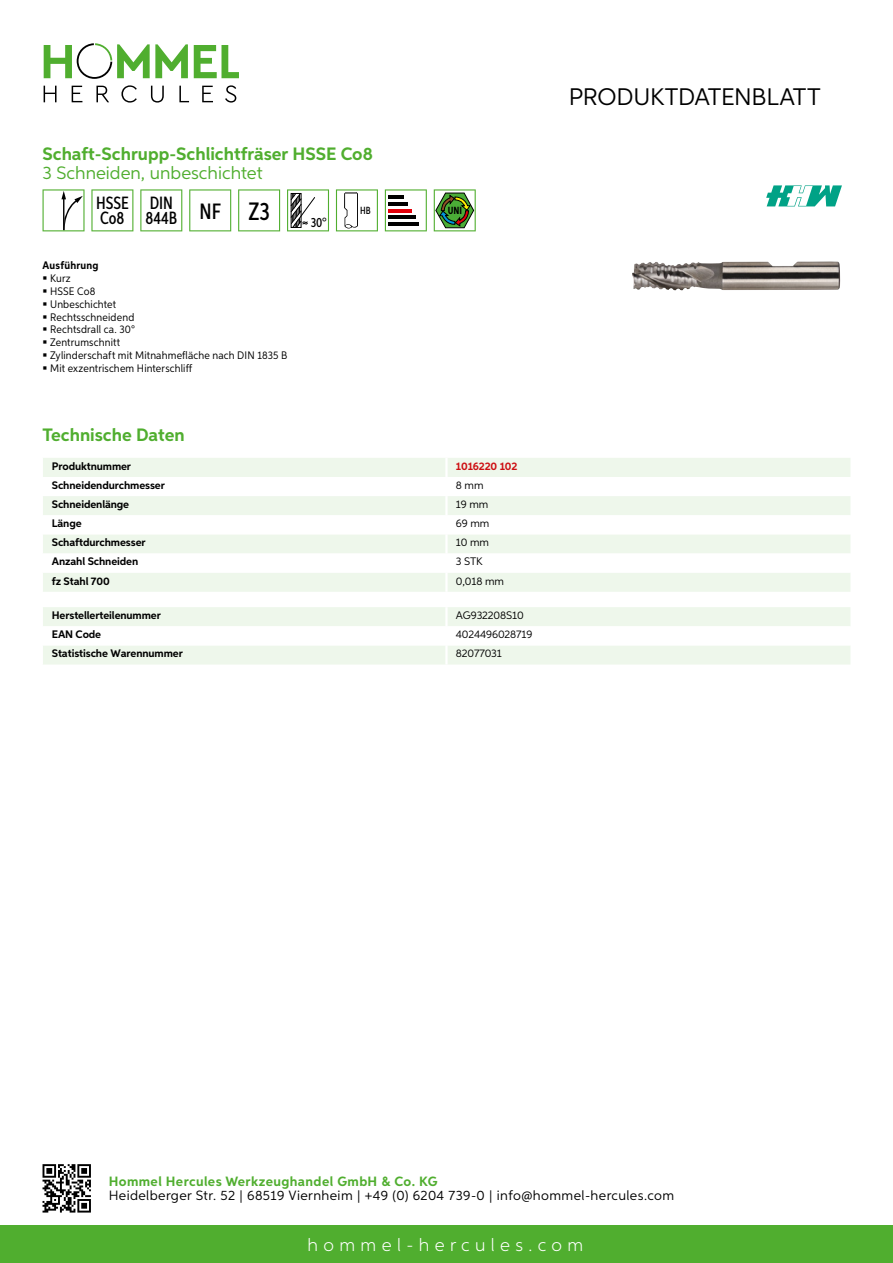
<style>
.page{position:relative;width:893px;height:1263px;background:#fff}
.page>*{position:absolute;margin:0;border:0;box-sizing:border-box;transform-origin:0 0}
.t1{font:24px "Aspira";letter-spacing:-.01em;color:#000}
.t2{font:700 18px "Aspira";color:#50ae2f}
.t3{font:18px "Aspira";color:#50ae2f}
.t4{font:300 18px "Aspira";letter-spacing:.3em;color:#fff}
.t5{font:500 17.85px/14.9px "Aspira XX Nar";color:#000}
.t6{font:13.5px "Aspira";letter-spacing:.03em;color:#000}
.t7{font:700 13.5px "Aspira";letter-spacing:.03em;color:#50ae2f}
.t8{font:500 13.35px "Aspira XX Nar";color:#000}
.t9{font:700 10.95px "Aspira";letter-spacing:-.01em;color:#000}
.t10{font:10.95px/12.8px "Aspira Nar";letter-spacing:.015em;color:#000}
.t11{font:10.95px "Aspira";letter-spacing:-.01em;color:#000}
.t12{font:700 10.95px "Aspira";letter-spacing:-.01em;color:#cd1013}
.t13{font:700 10.95px "Aspira Nar";letter-spacing:.02em;color:#000}
.t14{font:700 10.35px "Aspira XX Nar";color:#000}
.t15{font:500 10.35px "Aspira XX Nar";color:#000}
</style>
<div class="page">
<div style="left:0;top:1226px;width:893px;height:37px;background:#50ae2f"></div>
<svg style="left:43px;top:1164px;width:48px;height:48px"></svg>
<svg style="left:194px;top:45px;width:45px;height:33px"></svg>
<svg style="left:44px;top:43px;width:144px;height:36px"></svg>
<svg style="left:44px;top:86px;width:13px;height:16px"></svg>
<svg style="left:72px;top:86px;width:10px;height:16px"></svg>
<svg style="left:96px;top:86px;width:13px;height:16px"></svg>
<svg style="left:121px;top:85px;width:16px;height:18px"></svg>
<svg style="left:151px;top:86px;width:13px;height:17px"></svg>
<svg style="left:179px;top:86px;width:10px;height:16px"></svg>
<svg style="left:202px;top:86px;width:11px;height:16px"></svg>
<svg style="left:225px;top:85px;width:11px;height:18px"></svg>
<div style="left:43px;top:458px;width:807px;height:134px;background:#eef7eb"></div>
<svg style="left:43px;top:477px;width:807px;height:96px"></svg>
<hr style="left:445px;top:458px;width:3px;height:19px;background:#fff">
<hr style="left:445px;top:477px;width:3px;height:19px;background:#fff">
<hr style="left:445px;top:496px;width:3px;height:19px;background:#fff">
<hr style="left:445px;top:515px;width:3px;height:19px;background:#fff">
<hr style="left:445px;top:534px;width:3px;height:19px;background:#fff">
<hr style="left:445px;top:553px;width:3px;height:20px;background:#fff">
<hr style="left:445px;top:573px;width:3px;height:19px;background:#fff">
<svg style="left:43px;top:607px;width:807px;height:57px"></svg>
<hr style="left:445px;top:645px;width:3px;height:19px;background:#fff">
<svg style="left:43px;top:189px;width:42px;height:42px"></svg>
<svg style="left:91px;top:189px;width:42px;height:42px"></svg>
<svg style="left:140px;top:189px;width:42px;height:42px"></svg>
<svg style="left:189px;top:189px;width:42px;height:42px"></svg>
<svg style="left:238px;top:189px;width:42px;height:42px"></svg>
<svg style="left:287px;top:189px;width:42px;height:42px"></svg>
<svg style="left:336px;top:189px;width:42px;height:42px"></svg>
<svg style="left:385px;top:189px;width:42px;height:42px"></svg>
<hr style="left:388px;top:196px;width:16px;height:3px;background:#000">
<hr style="left:388px;top:202px;width:20px;height:4px;background:#000">
<hr style="left:388px;top:209px;width:23px;height:3px;background:#e3000b">
<hr style="left:388px;top:216px;width:27px;height:3px;background:#000">
<hr style="left:388px;top:222px;width:31px;height:4px;background:#000">
<svg style="left:434px;top:189px;width:42px;height:42px"></svg>
<img style="left:632px;top:261px;width:208px;height:29px">
<svg style="left:766px;top:185px;width:76px;height:21px"></svg>
<h2 class="t2" style="left:43px;top:142px;width:332px">Schaft-Schrupp-Schlichtfräser HSSE Co8</h2>
<h2 class="t3" style="left:43px;top:162px;width:222px">3 Schneiden, unbeschichtet</h2>
<h3 class="t5" style="left:96px;top:196px;width:34px">HSSE<br>Co8</h3>
<h3 class="t5" style="left:145px;top:196px;width:126px">DIN<br>844B <sup>NF</sup> <sup>Z3</sup></h3>
<p class="t13" style="left:43px;top:259px;width:58px">Ausführung</p>
<p class="t10" style="left:50px;top:272px;width:239px">Kurz<br>HSSE Co8<br>Unbeschichtet<br>Rechtsschneidend<br>Rechtsdrall ca. 30°<br>Zentrumschnitt<br>Zylinderschaft mit Mitnahmefläche nach DIN 1835 B<br>Mit exzentrischem Hinterschliff</p>
<p class="t8" style="left:311px;top:215px;width:17px">30°</p>
<p class="t15" style="left:360px;top:204px;width:12px">HB</p>
<p class="t14" style="left:448px;top:205px;width:16px">UNI</p>
<h2 class="t2" style="left:43px;top:424px;width:144px">Technische Daten</h2>
<p class="t9" style="left:52px;top:459px;width:81px">Produktnummer</p>
<p class="t12" style="left:456px;top:459px;width:63px">1016220 102</p>
<p class="t9" style="left:52px;top:478px;width:115px">Schneidendurchmesser</p>
<p class="t11" style="left:456px;top:478px;width:29px">8 mm</p>
<p class="t9" style="left:52px;top:497px;width:79px">Schneidenlänge</p>
<p class="t11" style="left:456px;top:498px;width:34px">19 mm</p>
<p class="t9" style="left:52px;top:517px;width:31px">Länge</p>
<p class="t11" style="left:456px;top:517px;width:35px">69 mm</p>
<p class="t9" style="left:52px;top:536px;width:95px">Schaftdurchmesser</p>
<p class="t11" style="left:456px;top:536px;width:35px">10 mm</p>
<p class="t9" style="left:52px;top:555px;width:88px">Anzahl Schneiden</p>
<p class="t11" style="left:456px;top:555px;width:22px">3 STK</p>
<p class="t9" style="left:52px;top:574px;width:59px">fz Stahl 700</p>
<p class="t11" style="left:456px;top:574px;width:50px">0,018 mm</p>
<p class="t9" style="left:52px;top:609px;width:111px">Herstellerteilenummer</p>
<p class="t11" style="left:456px;top:609px;width:69px">AG932208S10</p>
<p class="t9" style="left:52px;top:628px;width:51px">EAN Code</p>
<p class="t11" style="left:456px;top:628px;width:78px">4024496028719</p>
<p class="t9" style="left:52px;top:647px;width:132px">Statistische Warennummer</p>
<p class="t11" style="left:456px;top:647px;width:48px">82077031</p>
<h1 class="t1" style="left:569px;top:82px;width:253px">Produktdatenblatt</h1>
<p class="t7" style="left:109px;top:1172px;width:330px">Hommel Hercules Werkzeughandel GmbH &amp; Co. KG</p>
<p class="t6" style="left:109px;top:1187px;width:567px">Heidelberger Str. 52 | 68519 Viernheim | +49 (0) 6204 739-0 | info@hommel-hercules.com</p>
<h2 class="t4" style="left:307px;top:1234px;width:277px">hommel-hercules.com</h2>
</div>
